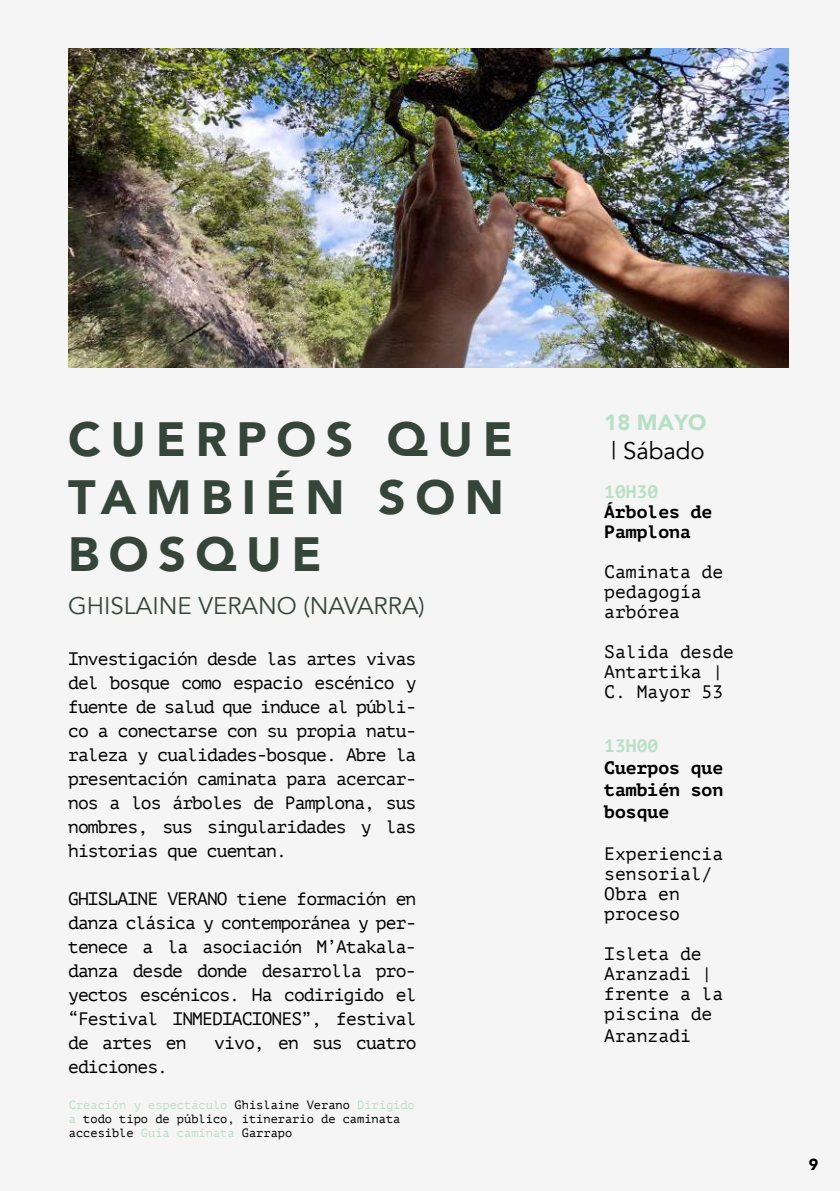
<style>
.page{position:relative;width:840px;height:1191px;background:#fff}
.page>*{position:absolute;margin:0;border:0;box-sizing:border-box;transform-origin:0 0}
.t1{font:900 48px/57.6px "Avenir";letter-spacing:.2em;color:#36453a}
.t2{font:24px "Avenir";color:#36453a}
.t3{font:24px "Avenir";color:#000}
.t4{font:900 22px "Avenir";color:#b9dfc7}
.t5{font:18px/24px "PT Mono";color:#000}
.t6{font:700 18px/22px "PT Mono";color:#000;text-align:justify}
.t7{font:18px "PT Mono";letter-spacing:-.05em;color:#000}
.t8{font:700 18px "PT Mono";color:#b9dfc7}
.t9{font:900 16px "Avenir";color:#000}
.t10{font:12px/14px "PT Mono";color:#000}
.s1{color:#bfdec9}
</style>
<div class="page">
<div style="left:0;top:0;width:839px;height:1191px;background:#f5f5f5"></div>
<img style="left:68px;top:48px;width:719px;height:319px">
<h1 class="t1" style="left:68px;top:409px;width:446px">CUERPOS QUE<br>TAMBIÉN SON<br>BOSQUE</h1>
<h2 class="t2" style="left:68px;top:591px;width:358px">GHISLAINE VERANO (NAVARRA)</h2>
<p class="t5" style="left:68px;top:646px;width:350px;text-align:justify">Investigación desde las artes vivas del bosque como espacio escénico y fuente de salud que induce al públi&shy;co a conectarse con su propia natu&shy;raleza y cualidades-bosque. Abre la presentación caminata para acercar&shy;nos a los árboles de Pamplona, sus nombres, sus singularidades y las historias que cuentan.</p>
<p class="t5" style="left:68px;top:886px;width:350px;text-align:justify">GHISLAINE VERANO tiene formación en danza clásica y contemporánea y per&shy;tenece a la asociación M’Atakala&shy;danza desde donde desarrolla pro&shy;yectos escénicos. Ha codirigido el “Festival INMEDIACIONES”, festival de artes en</p>
<p class="t7" style="left:214px;top:1032px;width:203px">vivo, en sus cuatro</p>
<p class="t7" style="left:68px;top:1056px;width:101px">ediciones.</p>
<p class="t10" style="left:69px;top:1097px;width:347px"><span class="s1">Creación y espectáculo</span> Ghislaine Verano <span class="s1">Dirigido a</span> todo tipo de público, itinerario de caminata accesible <span class="s1">Guía caminata</span> Garrapo</p>
<p class="t4" style="left:604px;top:403px;width:104px">18 MAYO</p>
<h2 class="t3" style="left:610px;top:436px;width:95px">| Sábado</h2>
<p class="t8" style="left:604px;top:481px;width:55px">10H30</p>
<p class="t6" style="left:604px;top:501px;width:109px;line-height:20px">Árboles de<br>Pamplona</p>
<p class="t5" style="left:604px;top:562px;width:120px;line-height:20px">Caminata de pedagogía arbórea</p>
<p class="t5" style="left:604px;top:642px;width:131px;line-height:20px">Salida desde<br>Antartika |<br>C. Mayor 53</p>
<p class="t8" style="left:604px;top:735px;width:55px">13H00</p>
<p class="t6" style="left:604px;top:757px;width:120px">Cuerpos que también son bosque</p>
<p class="t5" style="left:604px;top:844px;width:120px;line-height:20px">Experiencia sensorial/<br>Obra en proceso</p>
<p class="t5" style="left:604px;top:944px;width:120px;line-height:20px">Isleta de<br>Aranzadi | frente a la piscina de</p>
<p class="t5" style="left:604px;top:1024px;width:88px">Aranzadi</p>
<p class="t9" style="left:808px;top:1150px;width:11px">9</p>
</div>
